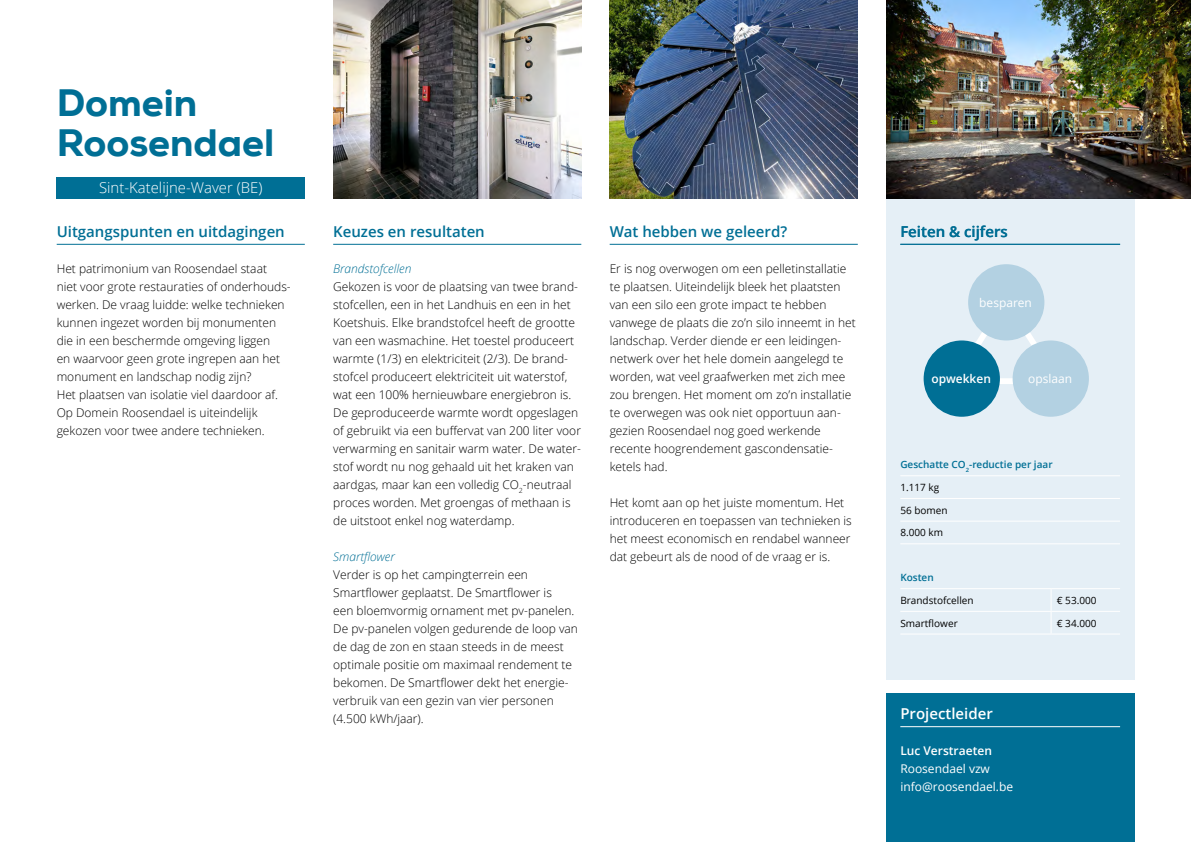
<style>
.page{position:relative;width:1191px;height:842px;background:#fff}
.page>*{position:absolute;margin:0;border:0;box-sizing:border-box;transform-origin:0 0}
.t1{font:800 38px/40px "Nexa";color:#006f95}
.t2{font:600 15px "Open Sans";color:#006f95}
.t3{font:600 15px "Open Sans";color:#fff}
.t4{font:300 14.9px "Open Sans";color:#fff}
.t5{font:300 12px/18px "Open Sans";color:#000}
.t6{font:12px/18px "Open Sans";color:#fff}
.t7{font:italic 300 12px "Open Sans";color:#006f95}
.t8{font:600 12px "Open Sans";color:#fff}
.t9{font:10px "Open Sans";color:#000}
.t10{font:600 10px "Open Sans";color:#006f95}
</style>
<div class="page">
<img style="left:886px;top:0;width:305px;height:198px">
<img style="left:609px;top:0;width:248px;height:198px">
<img style="left:333px;top:0;width:248px;height:198px">
<div style="left:886px;top:198px;width:248px;height:482px;background:#e5eff6"></div>
<div style="left:886px;top:693px;width:248px;height:149px;background:#006f95"></div>
<hr style="left:900px;top:726px;width:220px;height:1px;background:#fff">
<hr style="left:609px;top:244px;width:248px;height:1px;background:#006f95">
<hr style="left:900px;top:611px;width:151px;height:1px;background:#fff">
<hr style="left:1051px;top:611px;width:69px;height:1px;background:#fff">
<hr style="left:900px;top:633px;width:151px;height:1px;background:#fff">
<hr style="left:1051px;top:633px;width:69px;height:1px;background:#fff">
<hr style="left:900px;top:588px;width:151px;height:1px;background:#fff">
<hr style="left:1051px;top:588px;width:69px;height:1px;background:#fff">
<hr style="left:333px;top:244px;width:248px;height:1px;background:#006f95">
<hr style="left:57px;top:244px;width:248px;height:1px;background:#006f95">
<div style="left:57px;top:177px;width:248px;height:21px;background:#006f95"></div>
<hr style="left:900px;top:244px;width:220px;height:1px;background:#006f95">
<hr style="left:900px;top:475px;width:220px;height:1px;background:#fff">
<hr style="left:900px;top:498px;width:220px;height:1px;background:#fff">
<hr style="left:900px;top:521px;width:220px;height:1px;background:#fff">
<hr style="left:900px;top:543px;width:220px;height:1px;background:#fff">
<svg style="left:968px;top:290px;width:77px;height:97px"></svg>
<div style="left:968px;top:264px;width:76px;height:76px;background:#b3d1e2;border-radius:50%"></div>
<div style="left:923px;top:340px;width:77px;height:77px;background:#006f95;border-radius:50%"></div>
<div style="left:1012px;top:340px;width:77px;height:77px;background:#b3d1e2;border-radius:50%"></div>
<h1 class="t1" style="left:57px;top:83px;width:219px">Domein<br>Roosendael</h1>
<p class="t4" style="left:99px;top:178px;width:165px">Sint-Katelijne-Waver (BE)</p>
<p class="t2" style="left:57px;top:221px;width:230px">Uitgangspunten en uitdagingen</p>
<p class="t5" style="left:57px;top:259px;width:235px">Het patrimonium van Roosendael staat<br>niet voor grote restauraties of onderhouds&shy;werken. De vraag luidde: welke technieken kunnen ingezet worden bij monumenten die in een beschermde omgeving liggen<br>en waarvoor geen grote ingrepen aan het monument en landschap nodig zijn?<br>Het plaatsen van isolatie viel daardoor af.<br>Op Domein Roosendael is uiteindelijk gekozen voor twee andere technieken.</p>
<p class="t2" style="left:333px;top:221px;width:153px">Keuzes en resultaten</p>
<p class="t7" style="left:333px;top:260px;width:80px">Brandstofcellen</p>
<p class="t5" style="left:333px;top:277px;width:249px">Gekozen is voor de plaatsing van twee brand&shy;stofcellen, een in het Landhuis en een in het Koetshuis. Elke brandstofcel heeft de grootte van een wasmachine. Het toestel produceert warmte (1/3) en elektriciteit (2/3). De brand&shy;stofcel produceert elektriciteit uit waterstof, wat een 100% hernieuwbare energiebron is.<br>De geproduceerde warmte wordt opgeslagen of gebruikt via een buffervat van 200 liter voor verwarming en sanitair warm water. De water&shy;stof wordt nu nog gehaald uit het kraken van aardgas, maar kan een volledig CO<sub>2</sub>-neutraal proces worden. Met groengas of methaan is de uitstoot enkel nog waterdamp.</p>
<p class="t7" style="left:333px;top:548px;width:63px">Smartflower</p>
<p class="t5" style="left:333px;top:565px;width:246px">Verder is op het campingterrein een Smartflower geplaatst. De Smartflower is<br>een bloemvormig ornament met pv-panelen.<br>De pv-panelen volgen gedurende de loop van de dag de zon en staan steeds in de meest optimale positie om maximaal rendement te bekomen. De Smartflower dekt het energie&shy;verbruik van een gezin van vier personen (4.500 kWh/jaar).</p>
<p class="t2" style="left:609px;top:221px;width:179px">Wat hebben we geleerd?</p>
<p class="t5" style="left:609px;top:259px;width:247px">Er is nog overwogen om een pelletinstallatie te plaatsen. Uiteindelijk bleek het plaatsten van een silo een grote impact te hebben vanwege de plaats die zo’n silo inneemt in het landschap. Verder diende er een leidingen&shy;netwerk over het hele domein aangelegd te worden, wat veel graafwerken met zich mee zou brengen. Het moment om zo’n installatie te overwegen was ook niet opportuun aan&shy;gezien Roosendael nog goed werkende recente hoogrendement gascondensatie&shy;ketels had.</p>
<p class="t5" style="left:609px;top:493px;width:244px">Het komt aan op het juiste momentum. Het introduceren en toepassen van technieken is het meest economisch en rendabel wanneer dat gebeurt als de nood of de vraag er is.</p>
<p class="t2" style="left:900px;top:221px;width:109px">Feiten &amp; cijfers</p>
<p class="t6" style="left:979px;top:293px;width:54px">besparen</p>
<p class="t8" style="left:931px;top:371px;width:61px">opwekken</p>
<p class="t6" style="left:1028px;top:369px;width:45px">opslaan</p>
<p class="t10" style="left:900px;top:458px;width:154px">Geschatte CO<sub>2</sub>-reductie per jaar</p>
<p class="t9" style="left:900px;top:480px;width:40px">1.117 kg</p>
<p class="t9" style="left:900px;top:503px;width:49px">56 bomen</p>
<p class="t9" style="left:900px;top:526px;width:44px">8.000 km</p>
<p class="t10" style="left:900px;top:571px;width:35px">Kosten</p>
<p class="t9" style="left:900px;top:593px;width:75px">Brandstofcellen</p>
<p class="t9" style="left:1056px;top:593px;width:41px">€ 53.000</p>
<p class="t9" style="left:900px;top:616px;width:59px">Smartflower</p>
<p class="t9" style="left:1056px;top:616px;width:41px">€ 34.000</p>
<p class="t3" style="left:900px;top:703px;width:94px">Projectleider</p>
<p class="t8" style="left:900px;top:742px;width:93px">Luc Verstraeten</p>
<p class="t6" style="left:900px;top:759px;width:114px">Roosendael vzw info@roosendael.be</p>
</div>
